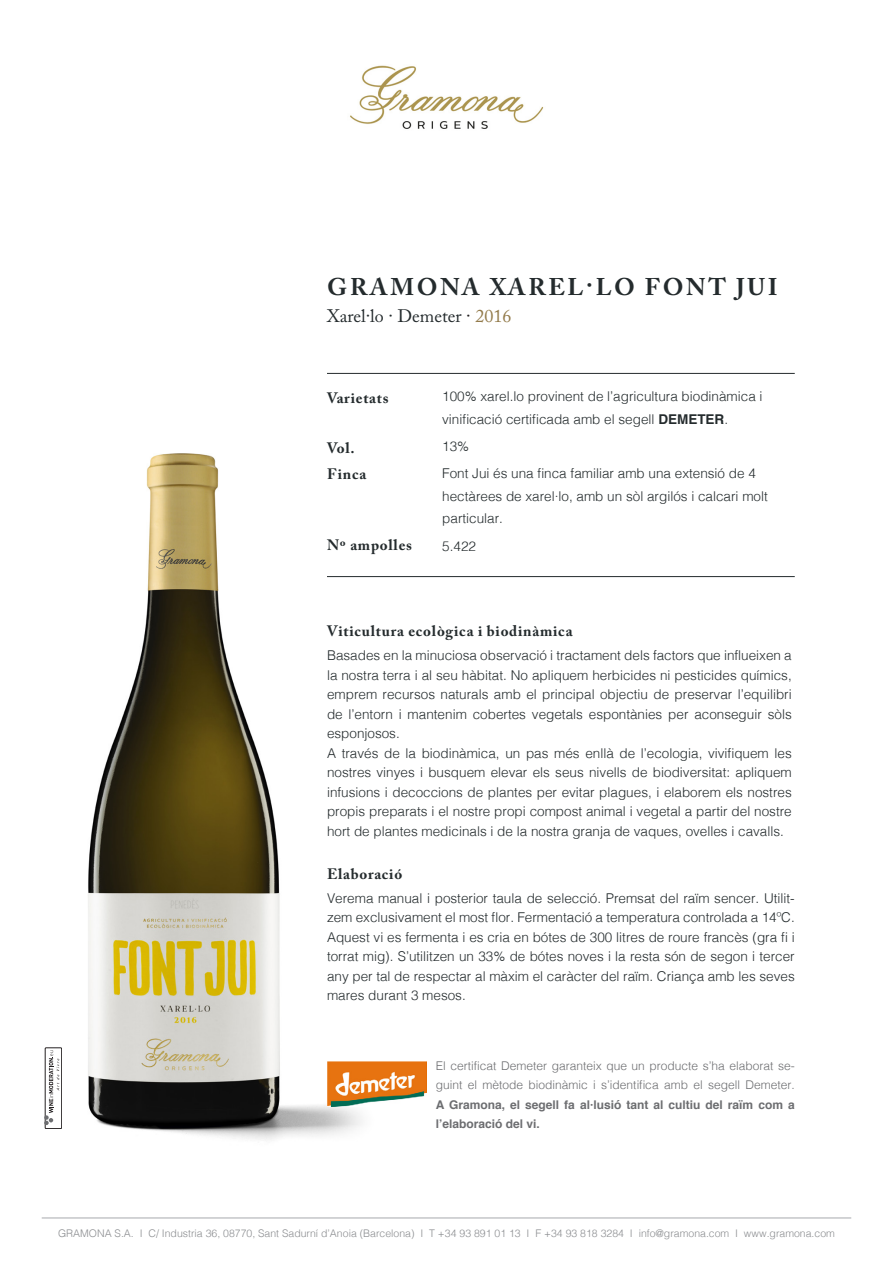
<style>
.page{position:relative;width:893px;height:1263px;background:#fff}
.page>*{position:absolute;margin:0;border:0;box-sizing:border-box;transform-origin:0 0}
.t1{font:700 24px "Adobe Caslon Pro";letter-spacing:.115em;color:#242b2d}
.t2{font:18px "Adobe Caslon Pro";color:#242b2d}
.t3{font:700 15px "Adobe Caslon Pro";letter-spacing:.05em;color:#242b2d}
.t4{font:300 13.5px/19.5px "Helvetica";color:#242b2d;text-align:justify}
.t5{font:300 12px/19.5px "Helvetica";color:#6c6d70;text-align:justify}
.t6{font:300 10.5px "Helvetica";color:#8b8d90}
.s1{color:#231f20}
.s2{color:#937b4b}
.s3{font-weight:700}
</style>
<div class="page">
<hr style="left:42px;top:1217px;width:809px;height:1px;background:#a8a9ad">
<div style="left:45px;top:1048px;width:17px;height:81px;border:1px solid #231f20"></div>
<svg style="left:44px;top:1050px;width:15px;height:75px"></svg>
<hr style="left:327px;top:373px;width:468px;height:1px;background:#242b2d">
<img style="left:88px;top:453px;width:300px;height:687px">
<img style="left:350px;top:65px;width:194px;height:64px">
<hr style="left:327px;top:576px;width:468px;height:1px;background:#242b2d">
<img style="left:327px;top:1061px;width:99px;height:45px">
<p class="t1" style="left:327px;top:273px;width:452px">GRAMONA XAREL·LO FONT JUI</p>
<p class="t2" style="left:327px;top:305px;width:186px">Xarel·lo · Demeter <span class="s1">·</span> <span class="s2">2016</span></p>
<p class="t3" style="left:327px;top:389px;width:63px">Varietats</p>
<p class="t3" style="left:327px;top:439px;width:29px">Vol.</p>
<p class="t3" style="left:327px;top:465px;width:41px">Finca</p>
<p class="t3" style="left:327px;top:536px;width:87px">Nº ampolles</p>
<p class="t4" style="left:442px;top:384px;width:322px;line-height:22.5px">100% xarel.lo provinent de l’agricultura biodinàmica i vinificació certificada amb el segell <span class="s3">DEMETER</span>.</p>
<p class="t4" style="left:442px;top:436px;width:29px">13%</p>
<p class="t4" style="left:442px;top:461px;width:327px;line-height:22.5px;text-align:left">Font Jui és una finca familiar amb una extensió de 4 hectàrees de xarel·lo, amb un sòl argilós i calcari molt particular.</p>
<p class="t4" style="left:442px;top:535px;width:35px">5.422</p>
<p class="t3" style="left:327px;top:622px;width:247px">Viticultura ecològica i biodinàmica</p>
<p class="t4" style="left:327px;top:645px;width:466px">Basades en la minuciosa observació i tractament dels factors que influeixen a la nostra terra i al seu hàbitat. No apliquem herbicides ni pesticides químics, emprem recursos naturals amb el principal objectiu de preservar l’equilibri de l’entorn i mantenim cobertes vegetals espontànies per aconseguir sòls esponjosos.</p>
<p class="t4" style="left:327px;top:742px;width:466px">A través de la biodinàmica, un pas més enllà de l’ecologia, vivifiquem les nostres vinyes i busquem elevar els seus nivells de biodiversitat: apliquem infusions i decoccions de plantes per evitar plagues, i elaborem els nostres propis preparats i el nostre propi compost animal i vegetal a partir del nostre hort de plantes medicinals i de la nostra granja de vaques, ovelles i cavalls.</p>
<p class="t3" style="left:327px;top:864px;width:77px">Elaboració</p>
<p class="t4" style="left:327px;top:887px;width:469px">Verema manual i posterior taula de selecció. Premsat del raïm sencer. Utilit&shy;zem exclusivament el most flor. Fermentació a temperatura controlada a 14ºC.<br>Aquest vi es fermenta i es cria en bótes de 300 litres de roure francès (gra fi i torrat mig). S’utilitzen un 33% de bótes noves i la resta són de segon i tercer any per tal de respectar al màxim el caràcter del raïm. Criança amb les seves mares durant 3 mesos.</p>
<p class="t5" style="left:436px;top:1055px;width:360px">El certificat Demeter garanteix que un producte s’ha elaborat se&shy;guint el mètode biodinàmic i s’identifica amb el segell Demeter.<br><span class="s3">A Gramona, el segell fa al·lusió tant al cultiu del raïm com a l’elaboració del vi.</span></p>
<p class="t6" style="left:58px;top:1224px;width:778px">GRAMONA S.A. I C/ Industria 36, 08770, Sant Sadurní d’Anoia (Barcelona) I T +34 93 891 01 13 I F +34 93 818 3284 I info@gramona.com I www.gramona.com</p>
</div>
